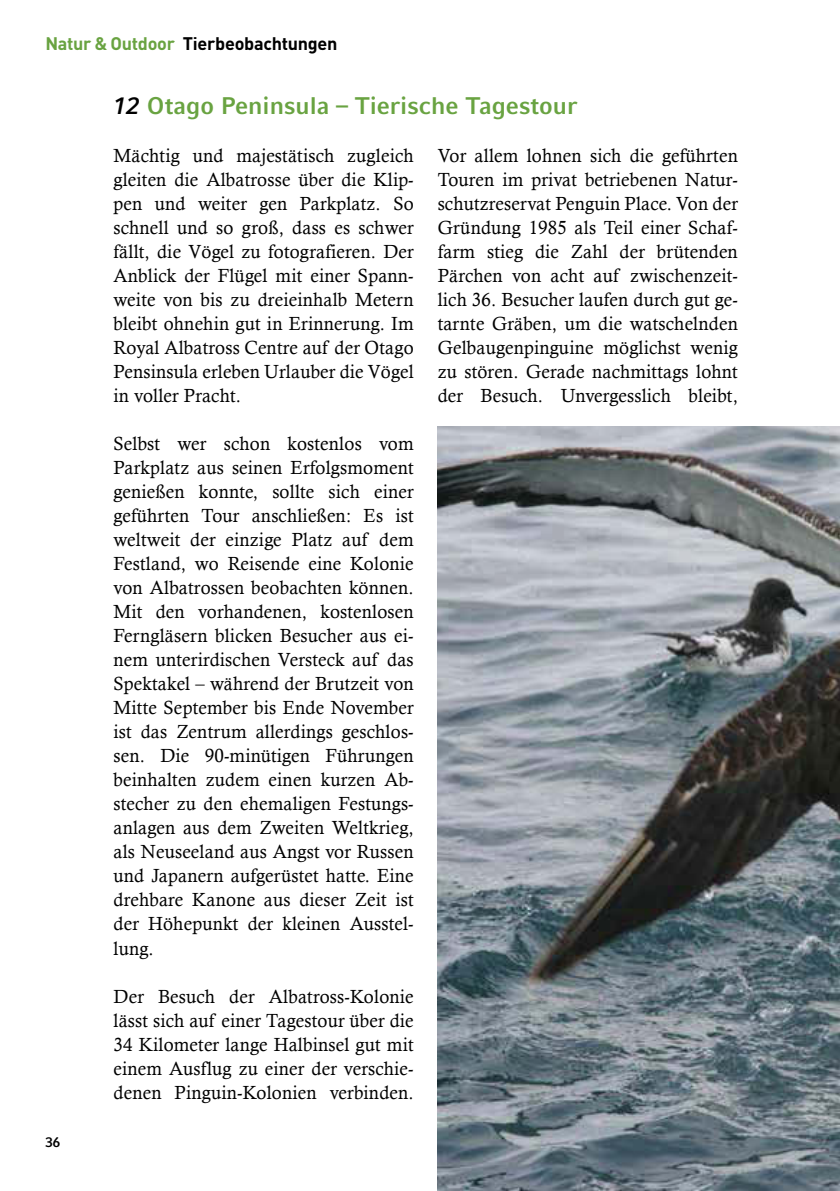
<style>
.page{position:relative;width:840px;height:1191px;background:#fff}
.page>*{position:absolute;margin:0;border:0;box-sizing:border-box;transform-origin:0 0}
.t1{font:700 24px "Compatil Fact LT Pro";color:#69a341}
.t2{font:19px/24px "Calisto";letter-spacing:.01em;color:#000;text-align:justify}
.t3{font:700 18px "DINOT";letter-spacing:-.015em;color:#000}
.t4{font:700 14px "Compatil Fact LT Pro";color:#000;scale:.95 1}
.s1{color:#69a341}
.s2{font-style:italic;color:#000}
</style>
<div class="page">
<img style="left:437px;top:426px;width:402px;height:765px">
<p class="t3" style="left:45px;top:31px;width:293px"><span class="s1">Natur &amp; Outdoor</span> Tierbeobachtungen</p>
<p class="t1" style="left:113px;top:92px;width:465px"><span class="s2">12</span> Otago Peninsula – Tierische Tagestour</p>
<p class="t4" style="left:45px;top:1133px;width:17px">36</p>
<p class="t2" style="left:113px;top:143px;width:301px">Mächtig und majestätisch zugleich gleiten die Albatrosse über die Klip&shy;pen und weiter gen Parkplatz. So schnell und so groß, dass es schwer fällt, die Vögel zu fotografieren. Der Anblick der Flügel mit einer Spann&shy;weite von bis zu dreieinhalb Metern bleibt ohnehin gut in Erinnerung. Im Royal Albatross Centre auf der Otago Pensinsula erleben Urlauber die Vögel in voller Pracht.</p>
<p class="t2" style="left:113px;top:431px;width:301px">Selbst wer schon kostenlos vom Parkplatz aus seinen Erfolgsmoment genießen konnte, sollte sich einer geführten Tour anschließen: Es ist weltweit der einzige Platz auf dem Festland, wo Reisende eine Kolonie von Albatrossen beobachten können.<br>Mit den vorhandenen, kostenlosen Ferngläsern blicken Besucher aus ei&shy;nem unterirdischen Versteck auf das Spektakel – während der Brutzeit von Mitte September bis Ende November ist das Zentrum allerdings geschlos&shy;sen. Die 90-minütigen Führungen beinhalten zudem einen kurzen Ab&shy;stecher zu den ehemaligen Festungs&shy;anlagen aus dem Zweiten Weltkrieg, als Neuseeland aus Angst vor Russen und Japanern aufgerüstet hatte. Eine drehbare Kanone aus dieser Zeit ist der Höhepunkt der kleinen Ausstel&shy;lung.</p>
<p class="t2" style="left:113px;top:983px;width:301px">Der Besuch der Albatross-Kolonie lässt sich auf einer Tagestour über die 34 Kilometer lange Halbinsel gut mit einem Ausflug zu einer der verschie&shy;denen Pinguin-Kolonien verbinden.</p>
<p class="t2" style="left:437px;top:143px;width:301px">Vor allem lohnen sich die geführten Touren im privat betriebenen Natur&shy;schutzreservat Penguin Place. Von der Gründung 1985 als Teil einer Schaf&shy;farm stieg die Zahl der brütenden Pärchen von acht auf zwischenzeit&shy;lich 36. Besucher laufen durch gut ge&shy;tarnte Gräben, um die watschelnden Gelbaugenpinguine möglichst wenig zu stören. Gerade nachmittags lohnt der Besuch. Unvergesslich bleibt,</p>
</div>
